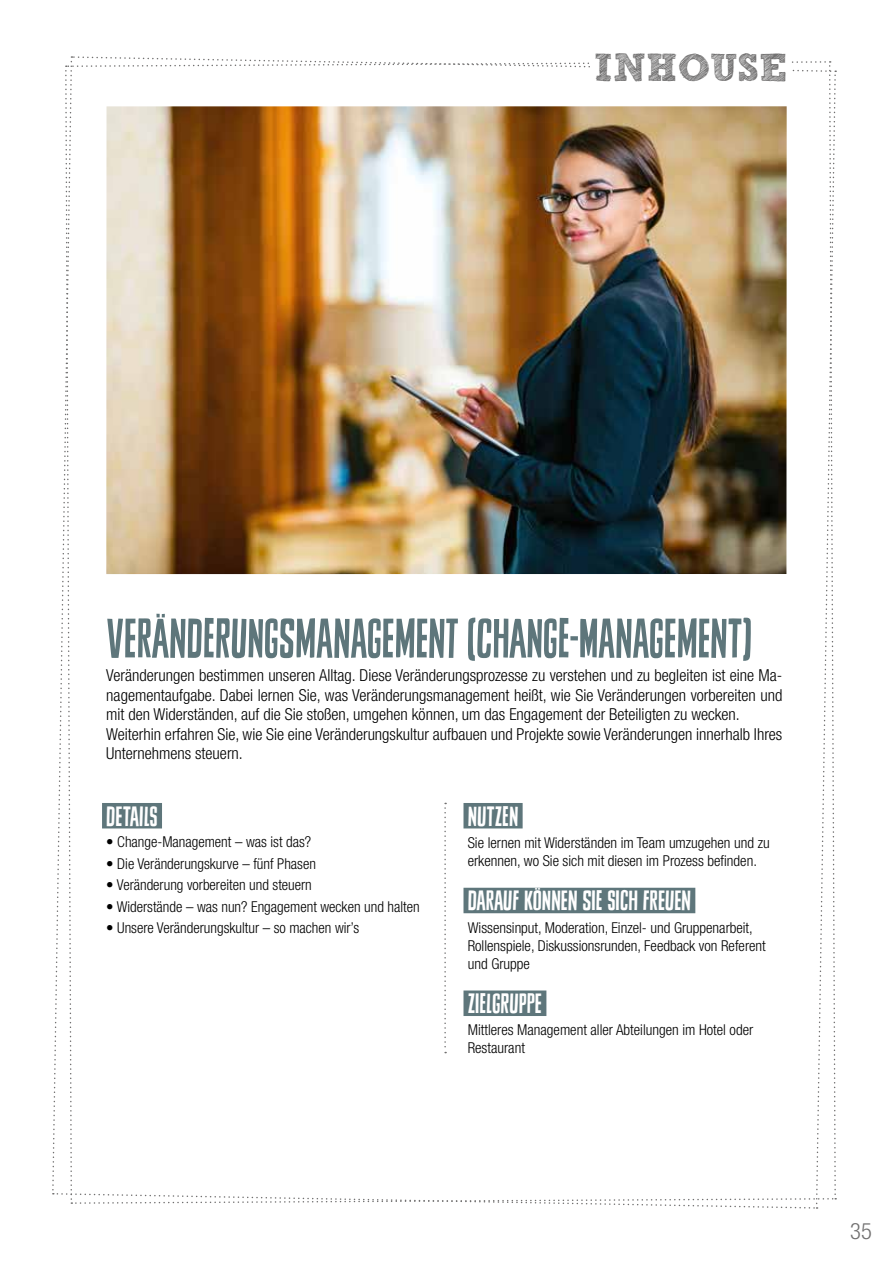
<style>
.page{position:relative;width:893px;height:1263px;background:#fff}
.page>*{position:absolute;margin:0;border:0;box-sizing:border-box;transform-origin:0 0}
.t1{font:51px "Sheldon";color:#5e767b}
.t2{font:700 39px "freeversion Sketch Block";color:#706f6f}
.t3{font:25.65px "Sheldon";color:#fff;scale:1.11 1}
.t4{font:300 condensed 22.5px "Helvetica Neue LT Com";color:#706f6f}
.t5{font:300 condensed 16.5px/19.5px "Helvetica Neue LT Com";color:#000}
.t6{font:300 condensed 15px/18px "Helvetica Neue LT Com";color:#000}
</style>
<div class="page">
<img style="left:52px;top:56px;width:785px;height:1153px">
<div style="left:102px;top:803px;width:60px;height:25px;background:#5e767b"></div>
<h2 class="t2" style="left:594px;top:52px;width:195px">INHOUSE</h2>
<h1 class="t1" style="left:106px;top:608px;width:647px">VERÄNDERUNGSMANAGEMENT (CHANGE-MANAGEMENT)</h1>
<p class="t5" style="left:106px;top:665px;width:678px">Veränderungen bestimmen unseren Alltag. Diese Veränderungsprozesse zu verstehen und zu begleiten ist eine Ma&shy;nagementaufgabe. Dabei lernen Sie, was Veränderungsmanagement heißt, wie Sie Veränderungen vorbereiten und mit den Widerständen, auf die Sie stoßen, umgehen können, um das Engagement der Beteiligten zu wecken.<br>Weiterhin erfahren Sie, wie Sie eine Veränderungskultur aufbauen und Projekte sowie Veränderungen innerhalb Ihres Unternehmens steuern.</p>
<h3 class="t3" style="left:106px;top:801px;width:48px">DETAILS</h3>
<p class="t6" style="left:106px;top:833px;width:206px">• Change-Management – was ist das?</p>
<p class="t6" style="left:106px;top:854px;width:211px">• Die Veränderungskurve – fünf Phasen</p>
<p class="t6" style="left:106px;top:876px;width:207px">• Veränderung vorbereiten und steuern</p>
<p class="t6" style="left:106px;top:897px;width:315px">• Widerstände – was nun? Engagement wecken und halten</p>
<p class="t6" style="left:106px;top:919px;width:254px">• Unsere Veränderungskultur – so machen wir’s</p>
<h3 class="t3" style="left:468px;top:801px;width:47px">NUTZEN</h3>
<p class="t6" style="left:468px;top:833px;width:303px">Sie lernen mit Widerständen im Team umzugehen und zu erkennen, wo Sie sich mit diesen im Prozess befinden.</p>
<h3 class="t3" style="left:468px;top:885px;width:203px">DARAUF KÖNNEN SIE SICH FREUEN</h3>
<p class="t6" style="left:468px;top:918px;width:300px">Wissensinput, Moderation, Einzel- und Gruppenarbeit,<br>Rollenspiele, Diskussionsrunden, Feedback von Referent und Gruppe</p>
<h3 class="t3" style="left:468px;top:988px;width:69px">ZIELGRUPPE</h3>
<p class="t6" style="left:468px;top:1021px;width:287px">Mittleres Management aller Abteilungen im Hotel oder<br>Restaurant</p>
<h3 class="t4" style="left:850px;top:1218px;width:23px">35</h3>
</div>
